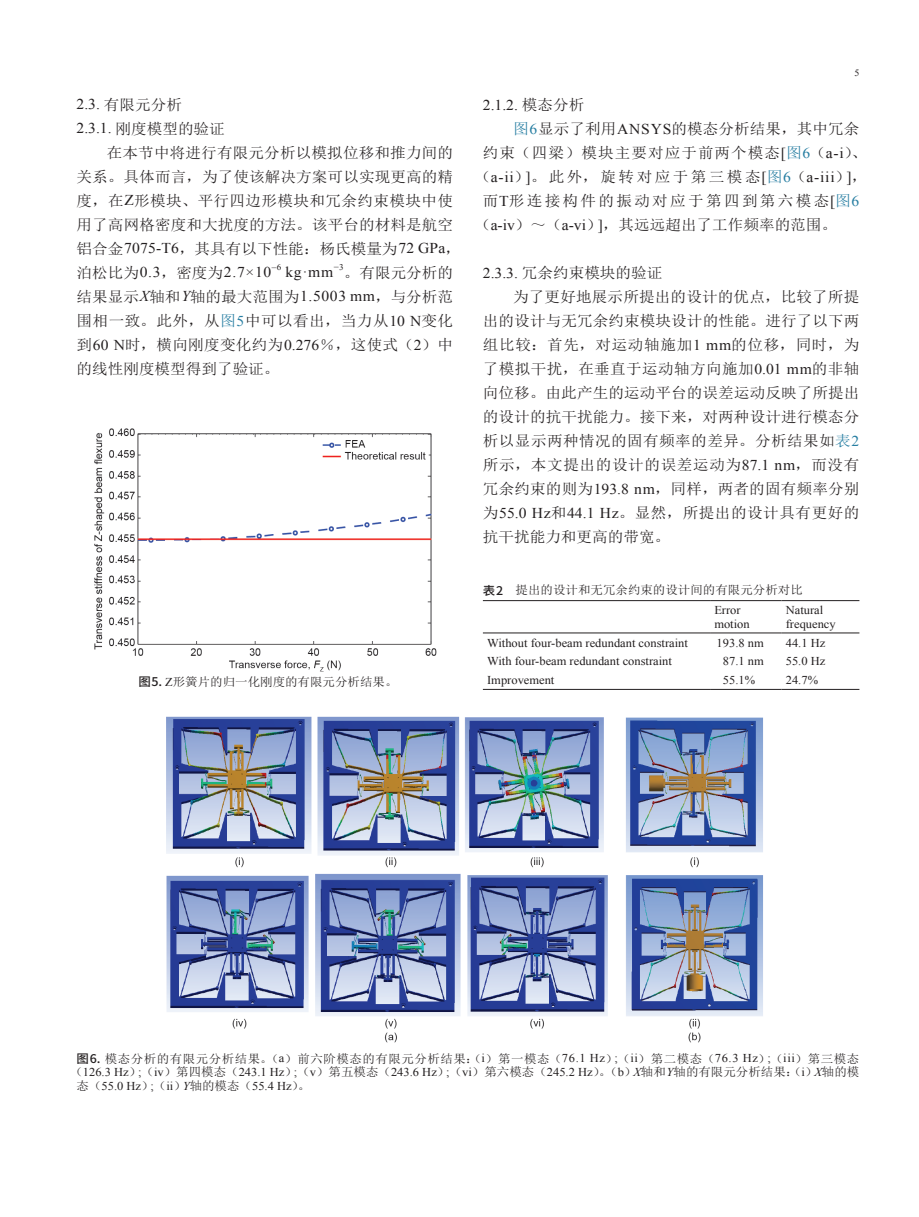
<style>
.page{position:relative;width:919px;height:1217px;background:#fff}
.page>*{position:absolute;margin:0;border:0;box-sizing:border-box;transform-origin:0 0}
.t1{font:15px/24px "Sim Sun";letter-spacing:.01em;color:#231f20;text-align:justify;scale:1.04 1}
.t2{font:15px "Sim Sun";letter-spacing:.04em;color:#231f20;scale:1.04 1}
.t3{font:15px "Times New Roman";color:#231f20;scale:1.04 1}
.t4{font:15px "Sim Sun";letter-spacing:.155em;color:#231f20;scale:1.04 1}
.t5{font:15px "Sim Sun";letter-spacing:.035em;color:#231f20;scale:1.04 1}
.t6{font:15px "Sim Sun";letter-spacing:.065em;color:#231f20;scale:1.04 1}
.t7{font:15px "Sim Sun";letter-spacing:.15em;color:#231f20;scale:1.04 1}
.t8{font:12px/13.5px "Times New Roman";color:#231f20;scale:1.04 1}
.t9{font:12px/13.5px "Sim Sun";letter-spacing:.04em;color:#231f20;text-align:center;scale:1.04 1}
.t10{font:12px "Sim Sun";color:#231f20;scale:1.04 1}
.t11{font:9.6px "Times New Roman";color:#231f20;scale:1.04 1}
.t12{font:8.7px "Times New Roman";color:#231f20;scale:1.04 1}
.s1{font-family:"Times New Roman"}
.s2{font-family:"Sim Sun"}
.s3{font-family:"Times New Roman";font-style:italic}
.s4{color:#277ea2}
.s5{font-family:"Times New Roman";color:#277ea2}
.s6{font-family:"Source Han Sans CN";font-weight:500}
.s7{font-style:italic}
</style>
<div class="page">
<img style="left:94px;top:428px;width:342px;height:244px">
<img style="left:167px;top:689px;width:596px;height:354px">
<hr style="left:483px;top:600px;width:227px;height:1px;background:#231f20">
<hr style="left:710px;top:600px;width:71px;height:1px;background:#231f20">
<hr style="left:781px;top:600px;width:78px;height:1px;background:#231f20">
<hr style="left:483px;top:689px;width:227px;height:1px;background:#231f20">
<hr style="left:710px;top:689px;width:71px;height:1px;background:#231f20">
<hr style="left:781px;top:689px;width:78px;height:1px;background:#231f20">
<hr style="left:483px;top:632px;width:227px;height:1px;background:#231f20">
<hr style="left:710px;top:632px;width:71px;height:1px;background:#231f20">
<hr style="left:781px;top:632px;width:78px;height:1px;background:#231f20">
<p class="t1" style="left:77px;top:92px;width:103px"><span class="s1">2.3.</span> 有限元分析</p>
<p class="t1" style="left:77px;top:116px;width:144px"><span class="s1">2.3.1.</span> 刚度模型的验证</p>
<p class="t1" style="left:107px;top:140px;width:334px">在本节中将进行有限元分析以模拟位移和推力间的</p>
<p class="t1" style="left:77px;top:164px;width:363px">关系。具体而言，为了使该解决方案可以实现更高的精</p>
<p class="t1" style="left:77px;top:188px;width:363px">度，在<span class="s1">Z</span>形模块、平行四边形模块和冗余约束模块中使</p>
<p class="t1" style="left:77px;top:212px;width:363px">用了高网格密度和大扰度的方法。该平台的材料是航空</p>
<p class="t1" style="left:77px;top:236px;width:371px">铝合金<span class="s1">7075-T6</span>，其具有以下性能：杨氏模量为<span class="s1">72 GPa</span>，</p>
<p class="t3" style="left:77px;top:262px;width:189px"><span class="s2">泊松比为</span>0.3<span class="s2">，密度为</span>2.7×10</p>
<p class="t12" style="left:272px;top:261px;width:11px">–6</p>
<p class="t3" style="left:285px;top:262px;width:48px">kg·mm</p>
<p class="t12" style="left:334px;top:261px;width:11px">−3</p>
<p class="t1" style="left:77px;top:260px;width:363px;text-indent:267px">。有限元分析的结果显示<span class="s3">X</span>轴和<span class="s3">Y</span>轴的最大范围为<span class="s1">1.5003 mm</span>，与分析范围相一致。此外，从<span class="s4">图</span><span class="s5">5</span>中可以看出，当力从<span class="s1">10 N</span>变化到<span class="s1">60 N</span>时，横向刚度变化约为<span class="s1">0.276</span>％，这使式（<span class="s1">2</span>）中的线性刚度模型得到了验证。</p>
<p class="t10" style="left:138px;top:675px;width:251px"><span class="s6">图5.</span> <span class="s1">Z</span>形簧片的归一化刚度的有限元分析结果。</p>
<p class="t11" style="left:854px;top:67px;width:6px">5</p>
<p class="t3" style="left:483px;top:95px;width:99px">2.1.2. <span class="s2">模态分析</span></p>
<p class="t1" style="left:513px;top:116px;width:334px"><span class="s4">图</span><span class="s5">6</span>显示了利用<span class="s1">ANSYS</span>的模态分析结果，其中冗余</p>
<p class="t6" style="left:483px;top:145px;width:371px">约束（四梁）模块主要对应于前两个模态<span class="s1">[</span><span class="s4">图</span><span class="s5">6</span>（<span class="s1">a-i</span>）、</p>
<p class="t4" style="left:475px;top:169px;width:378px">（<span class="s1">a-ii</span>）<span class="s1">]</span>。此外，旋转对应于第三模态<span class="s1">[</span><span class="s4">图</span><span class="s5">6</span>（<span class="s1">a-iii</span>）<span class="s1">]</span>，</p>
<p class="t7" style="left:483px;top:193px;width:363px">而<span class="s1">T</span>形连接构件的振动对应于第四到第六模态<span class="s1">[</span><span class="s4">图</span><span class="s5">6</span></p>
<p class="t1" style="left:475px;top:212px;width:349px">（<span class="s1">a-iv</span>）～（<span class="s1">a-vi</span>）<span class="s1">]</span>，其远远超出了工作频率的范围。</p>
<p class="t1" style="left:483px;top:260px;width:174px"><span class="s1">2.3.3.</span> 冗余约束模块的验证</p>
<p class="t1" style="left:513px;top:284px;width:334px">为了更好地展示所提出的设计的优点，比较了所提</p>
<p class="t1" style="left:483px;top:308px;width:363px">出的设计与无冗余约束模块设计的性能。进行了以下两</p>
<p class="t2" style="left:483px;top:337px;width:363px">组比较：首先，对运动轴施加<span class="s1">1 mm</span>的位移，同时，为</p>
<p class="t1" style="left:483px;top:356px;width:363px">了模拟干扰，在垂直于运动轴方向施加<span class="s1">0.01 mm</span>的非轴</p>
<p class="t1" style="left:483px;top:380px;width:363px">向位移。由此产生的运动平台的误差运动反映了所提出</p>
<p class="t1" style="left:483px;top:404px;width:363px">的设计的抗干扰能力。接下来，对两种设计进行模态分</p>
<p class="t1" style="left:483px;top:428px;width:363px">析以显示两种情况的固有频率的差异。分析结果如<span class="s4">表</span><span class="s5">2</span></p>
<p class="t2" style="left:483px;top:457px;width:363px">所示，本文提出的设计的误差运动为<span class="s1">87.1 nm</span>，而没有</p>
<p class="t1" style="left:483px;top:476px;width:363px">冗余约束的则为<span class="s1">193.8 nm</span>，同样，两者的固有频率分别</p>
<p class="t5" style="left:483px;top:505px;width:363px">为<span class="s1">55.0 Hz</span>和<span class="s1">44.1 Hz</span>。显然，所提出的设计具有更好的</p>
<p class="t1" style="left:483px;top:524px;width:181px">抗干扰能力和更高的带宽。</p>
<p class="t10" style="left:483px;top:584px;width:309px"><span class="s6">表2</span> 提出的设计和无冗余约束的设计间的有限元分析对比</p>
<p class="t8" style="left:714px;top:603px;width:36px">Error motion</p>
<p class="t8" style="left:785px;top:603px;width:49px">Natural frequency</p>
<p class="t8" style="left:487px;top:635px;width:194px">Without four-beam redundant constraint</p>
<p class="t8" style="left:716px;top:635px;width:47px">193.8 nm</p>
<p class="t8" style="left:785px;top:635px;width:39px">44.1 Hz</p>
<p class="t8" style="left:487px;top:654px;width:179px">With four-beam redundant constraint</p>
<p class="t8" style="left:722px;top:654px;width:41px">87.1 nm</p>
<p class="t8" style="left:785px;top:654px;width:39px">55.0 Hz</p>
<p class="t8" style="left:487px;top:673px;width:66px">Improvement</p>
<p class="t8" style="left:722px;top:673px;width:32px">55.1%</p>
<p class="t8" style="left:785px;top:673px;width:32px">24.7%</p>
<p class="t9" style="left:70px;top:1051px;width:760px"><span class="s6">图6.</span> 模态分析的有限元分析结果。（<span class="s1">a</span>）前六阶模态的有限元分析结果：（<span class="s1">i</span>）第一模态（<span class="s1">76.1 Hz</span>）<span class="s1">;</span>（<span class="s1">ii</span>）第二模态（<span class="s1">76.3 Hz</span>）<span class="s1">;</span>（<span class="s1">iii</span>）第三模态（<span class="s1">126.3 Hz</span>）<span class="s1">;</span>（<span class="s1">iv</span>）第四模态（<span class="s1">243.1 Hz</span>）<span class="s1">;</span>（<span class="s1">v</span>）第五模态（<span class="s1">243.6 Hz</span>）<span class="s1">;</span>（<span class="s1">vi</span>）第六模态（<span class="s1">245.2 Hz</span>）。（<span class="s1">b</span>）<span class="s3">X</span>轴和<span class="s3">Y</span>轴的有限元分析结果：（<span class="s1">i</span>）<span class="s3">X</span>轴的模</p>
<p class="t8" style="left:77px;top:1078px;width:226px"><span class="s2">态（</span>55.0 Hz<span class="s2">）</span>;<span class="s2">（</span>ii<span class="s2">）</span><span class="s7">Y</span><span class="s2">轴的模态（</span>55.4 Hz<span class="s2">）。</span></p>
</div>
